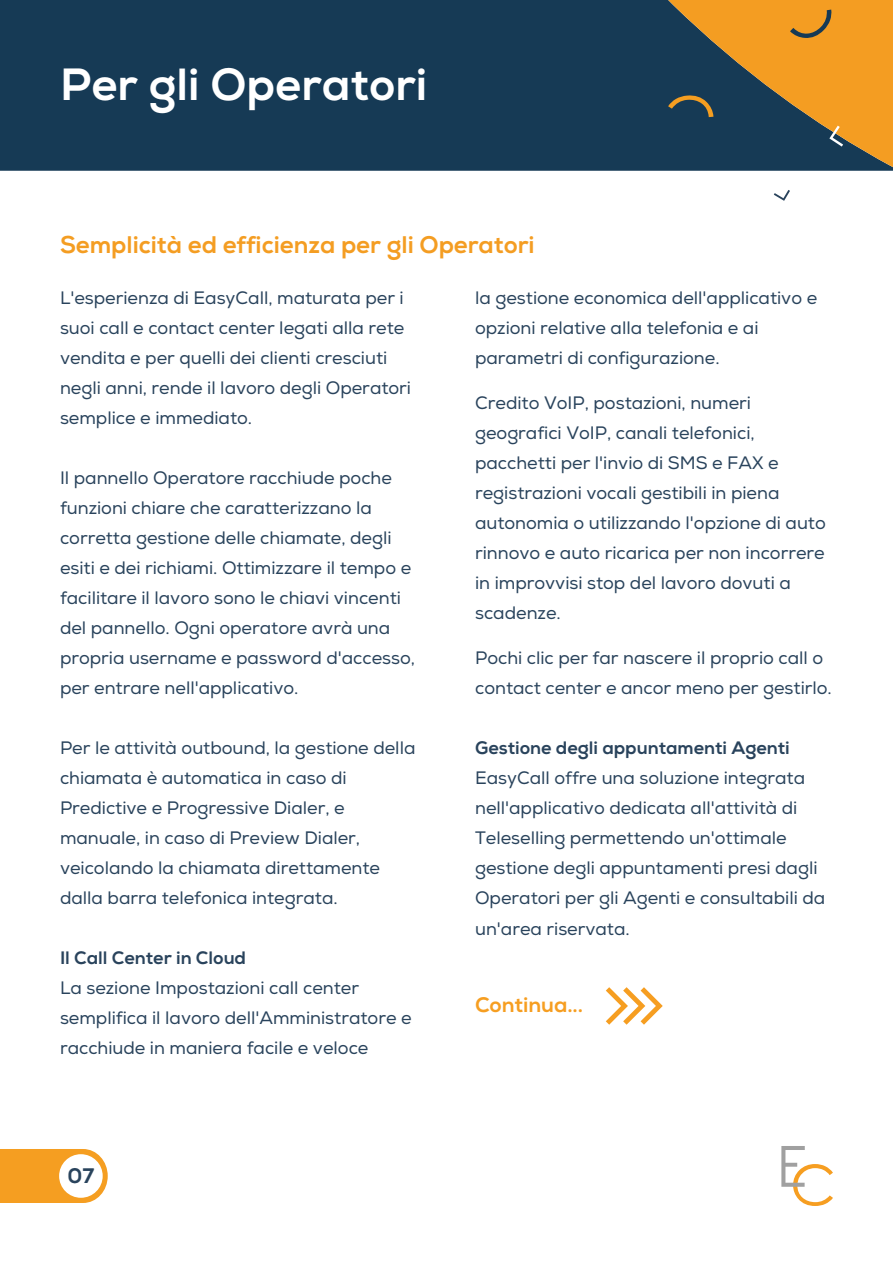
<style>
.page{position:relative;width:893px;height:1263px;background:#fff}
.page>*{position:absolute;margin:0;border:0;box-sizing:border-box;transform-origin:0 0}
.t1{font:800 45px "Nexa";color:#fff}
.t2{font:800 24px "Nexa";color:#f49d22}
.t3{font:800 21px "Nexa";color:#f69e21}
.t4{font:800 21px "Nexa";color:#29435c}
.t5{font:18px/30px "Nexa";color:#29435c}
.t6{font:800 18px "Nexa";color:#29435c}
</style>
<div class="page">
<div style="left:0;top:0;width:893px;height:171px;background:#163a55"></div>
<svg style="left:0;top:1149px;width:108px;height:54px"></svg>
<div style="left:59px;top:1154px;width:44px;height:44px;background:#fff;border-radius:50%"></div>
<svg style="left:781px;top:1146px;width:52px;height:60px"></svg>
<svg style="left:668px;top:0;width:225px;height:167px"></svg>
<svg style="left:774px;top:190px;width:16px;height:11px"></svg>
<svg style="left:606px;top:987px;width:57px;height:38px"></svg>
<h1 class="t1" style="left:60px;top:57px;width:369px">Per gli Operatori</h1>
<h2 class="t2" style="left:60px;top:230px;width:476px">Semplicità ed efficienza per gli Operatori</h2>
<p class="t5" style="left:60px;top:283px;width:353px">L'esperienza di EasyCall, maturata per i suoi call e contact center legati alla rete vendita e per quelli dei clienti cresciuti negli anni, rende il lavoro degli Operatori semplice e immediato.</p>
<p class="t5" style="left:60px;top:463px;width:357px">Il pannello Operatore racchiude poche funzioni chiare che caratterizzano la corretta gestione delle chiamate, degli esiti e dei richiami. Ottimizzare il tempo e facilitare il lavoro sono le chiavi vincenti del pannello. Ogni operatore avrà una propria username e password d'accesso, per entrare nell'applicativo.</p>
<p class="t5" style="left:60px;top:733px;width:357px">Per le attività outbound, la gestione della chiamata è automatica in caso di Predictive e Progressive Dialer, e manuale, in caso di Preview Dialer, veicolando la chiamata direttamente dalla barra telefonica integrata.</p>
<p class="t6" style="left:60px;top:947px;width:188px">Il Call Center in Cloud</p>
<p class="t5" style="left:60px;top:973px;width:353px">La sezione Impostazioni call center semplifica il lavoro dell'Amministratore e racchiude in maniera facile e veloce</p>
<p class="t4" style="left:68px;top:1163px;width:28px">07</p>
<p class="t5" style="left:475px;top:283px;width:344px">la gestione economica dell'applicativo e opzioni relative alla telefonia e ai parametri di configurazione.</p>
<p class="t5" style="left:475px;top:388px;width:352px">Credito VoIP, postazioni, numeri geografici VoIP, canali telefonici, pacchetti per l'invio di SMS e FAX e registrazioni vocali gestibili in piena autonomia o utilizzando l'opzione di auto rinnovo e auto ricarica per non incorrere in improvvisi stop del lavoro dovuti a scadenze.</p>
<p class="t5" style="left:475px;top:644px;width:358px">Pochi clic per far nascere il proprio call o contact center e ancor meno per gestirlo.</p>
<p class="t6" style="left:475px;top:737px;width:316px">Gestione degli appuntamenti Agenti</p>
<p class="t5" style="left:475px;top:764px;width:352px">EasyCall offre una soluzione integrata nell'applicativo dedicata all'attività di Teleselling permettendo un'ottimale gestione degli appuntamenti presi dagli Operatori per gli Agenti e consultabili da un'area riservata.</p>
<p class="t3" style="left:475px;top:992px;width:110px">Continua...</p>
</div>
